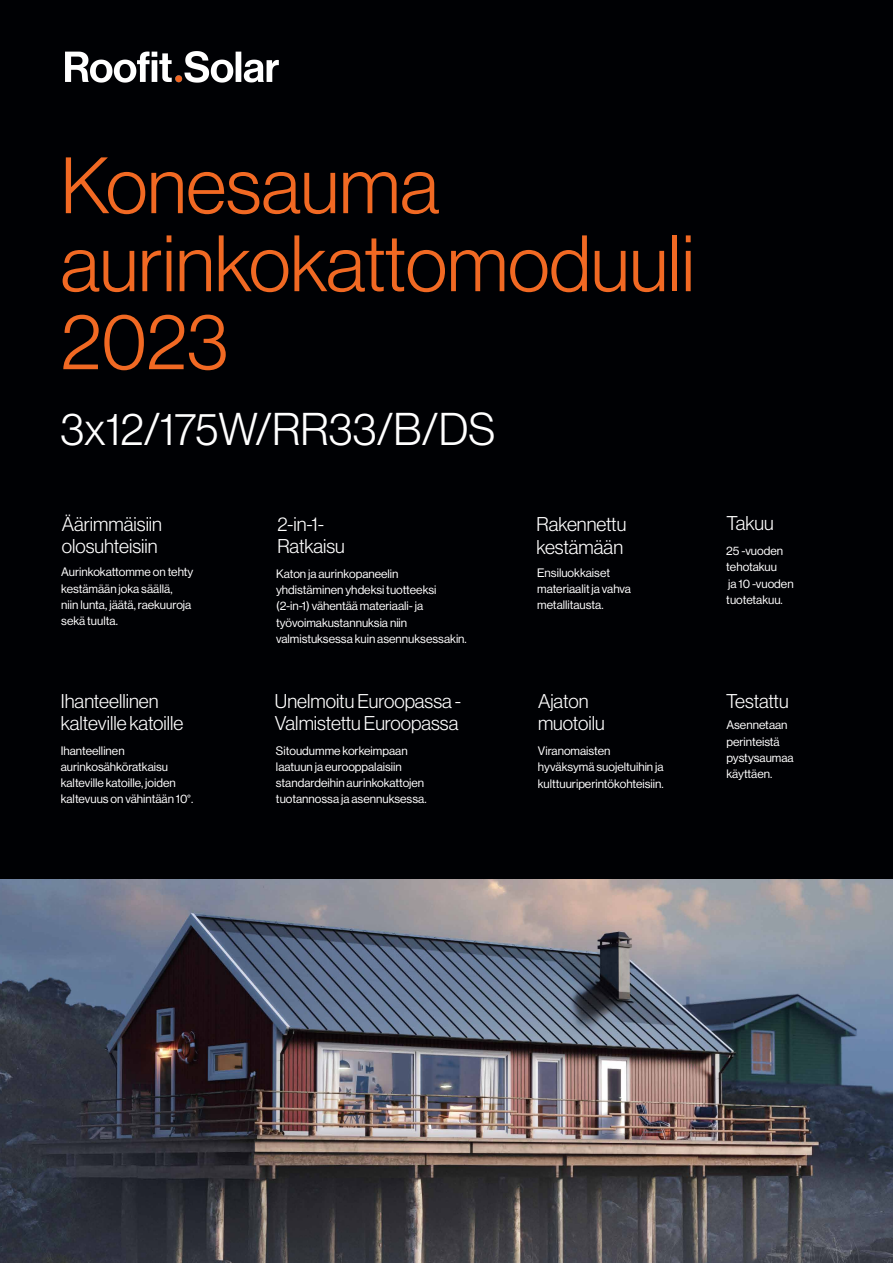
<style>
.page{position:relative;width:893px;height:1263px;background:#fff}
.page>*{position:absolute;margin:0;border:0;box-sizing:border-box;transform-origin:0 0}
.t1{font:78px/78px "N Haas Grotesk DS Pro 45 Lt";color:#f16923}
.t2{font:45px "N Haas Grotesk DS Pro 45 Lt";color:#fff}
.t3{font:19.5px/22.5px "N Haas Grotesk DS Pro 45 Lt";color:#fff}
.t4{font:12px/16.2px "N Haas Grotesk DS Pro 55 Rg";color:#fff}
</style>
<div class="page">
<div style="left:0;top:0;width:893px;height:1262px;background:#000104"></div>
<img style="left:65px;top:51px;width:214px;height:32px">
<img style="left:0;top:880px;width:893px;height:383px">
<h1 class="t1" style="left:61px;top:147px;width:635px">Konesauma aurinkokattomoduuli<br>2023</h1>
<h2 class="t2" style="left:61px;top:404px;width:436px">3x12/175W/RR33/B/DS</h2>
<h3 class="t3" style="left:62px;top:513px;width:102px">Äärimmäisiin olosuhteisiin</h3>
<h3 class="t3" style="left:536px;top:513px;width:91px">Rakennettu kestämään</h3>
<h3 class="t3" style="left:727px;top:512px;width:49px">Takuu</h3>
<h3 class="t3" style="left:277px;top:513px;width:69px">2-in-1-<br>Ratkaisu</h3>
<p class="t4" style="left:276px;top:566px;width:192px">Katon ja aurinkopaneelin yhdistäminen yhdeksi tuotteeksi (2-in-1) vähentää materiaali- ja työvoimakustannuksia niin valmistuksessa kuin asennuksessakin.</p>
<p class="t4" style="left:726px;top:543px;width:69px">25 -vuoden tehotakuu<br>ja 10 -vuoden tuotetakuu.</p>
<p class="t4" style="left:61px;top:564px;width:134px">Aurinkokattomme on tehty kestämään joka säällä,<br>niin lunta, jäätä, raekuuroja sekä tuulta.</p>
<p class="t4" style="left:537px;top:564px;width:95px">Ensiluokkaiset materiaalit ja vahva metallitausta.</p>
<h3 class="t3" style="left:61px;top:689px;width:124px">Ihanteellinen kalteville katoille</h3>
<p class="t4" style="left:61px;top:743px;width:134px">Ihanteellinen aurinkosähköratkaisu kalteville katoille, joiden kaltevuus on vähintään 10°.</p>
<h3 class="t3" style="left:275px;top:689px;width:188px">Unelmoitu Euroopassa -<br>Valmistettu Euroopassa</h3>
<p class="t4" style="left:276px;top:743px;width:152px">Sitoudumme korkeimpaan laatuun ja eurooppalaisiin standardeihin aurinkokattojen tuotannossa ja asennuksessa.</p>
<h3 class="t3" style="left:538px;top:689px;width:68px">Ajaton muotoilu</h3>
<p class="t4" style="left:538px;top:743px;width:127px">Viranomaisten hyväksymä suojeltuihin ja kulttuuriperintökohteisiin.</p>
<h3 class="t3" style="left:726px;top:689px;width:64px">Testattu</h3>
<p class="t4" style="left:726px;top:717px;width:69px">Asennetaan perinteistä pystysaumaa käyttäen.</p>
</div>
